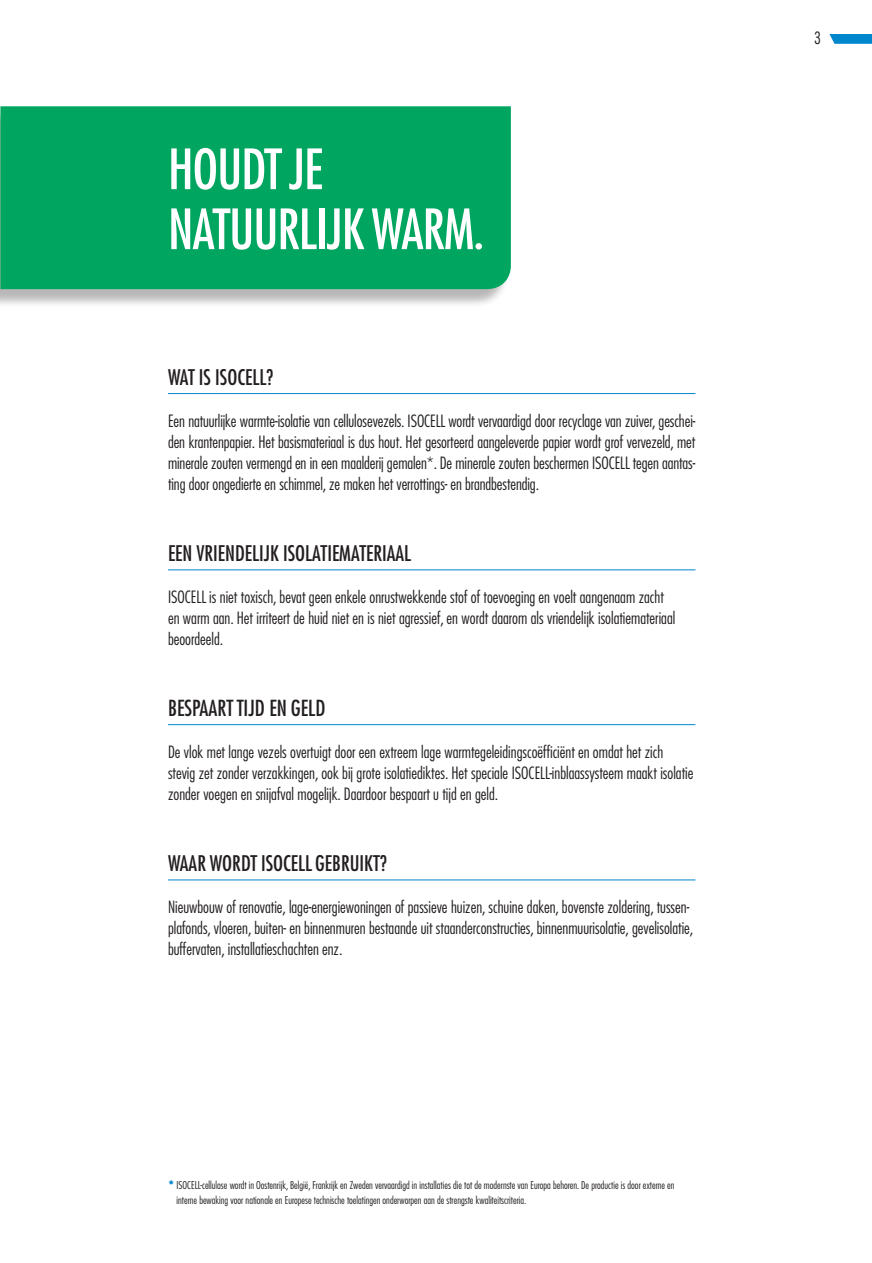
<style>
.page{position:relative;width:872px;height:1263px;background:#fff}
.page>*{position:absolute;margin:0;border:0;box-sizing:border-box;transform-origin:0 0}
.t1{font:500 condensed 54px/60px "Futura LT Pro";letter-spacing:-.02em;color:#fff}
.t2{font:500 condensed 21.6px "Futura LT Pro";color:#231f20}
.t3{font:500 condensed 21px "Futura LT Pro";color:#231f20}
.t4{font:300 condensed 16.5px/21px "Futura LT Pro";color:#231f20}
.t5{font:300 condensed 10.5px/15px "Futura LT Pro";color:#231f20}
.s1{font-family:"Futura";font-weight:800;color:#0086cc}
</style>
<div class="page">
<div style="left:0;top:109px;width:509px;height:199px;background:#231f20;opacity:.32"></div>
<div style="left:0;top:106px;width:511px;height:183px;background:#00a660"></div>
<hr style="left:168px;top:393px;width:527px;height:1px;background:#0086cc">
<hr style="left:168px;top:569px;width:527px;height:1px;background:#0086cc">
<hr style="left:168px;top:724px;width:527px;height:1px;background:#0086cc">
<hr style="left:168px;top:879px;width:527px;height:1px;background:#0086cc">
<svg style="left:829px;top:34px;width:43px;height:10px"></svg>
<h1 class="t1" style="left:168px;top:138px;width:318px">HOUDT JE<br>NATUURLIJK WARM.</h1>
<p class="t3" style="left:168px;top:362px;width:107px">WAT IS ISOCELL?</p>
<p class="t4" style="left:168px;top:410px;width:529px;text-align:justify">Een natuurlijke warmte-isolatie van cellulosevezels. ISOCELL wordt vervaardigd door recyclage van zuiver, geschei&shy;den krantenpapier. Het basismateriaal is dus hout. Het gesorteerd aangeleverde papier wordt grof vervezeld, met minerale zouten vermengd en in een maalderij gemalen*. De minerale zouten beschermen ISOCELL tegen aantas&shy;ting door ongedierte en schimmel, ze maken het verrottings- en brandbestendig.</p>
<p class="t3" style="left:168px;top:539px;width:245px">EEN VRIENDELIJK ISOLATIEMATERIAAL</p>
<p class="t4" style="left:168px;top:587px;width:509px">ISOCELL is niet toxisch, bevat geen enkele onrustwekkende stof of toevoeging en voelt aangenaam zacht en warm aan. Het irriteert de huid niet en is niet agressief, en wordt daarom als vriendelijk isolatiemateriaal beoordeeld.</p>
<h2 class="t2" style="left:168px;top:693px;width:159px">BESPAART TIJD EN GELD</h2>
<p class="t4" style="left:168px;top:741px;width:527px">De vlok met lange vezels overtuigt door een extreem lage warmtegeleidingscoëfficiënt en omdat het zich stevig zet zonder verzakkingen, ook bij grote isolatiediktes. Het speciale ISOCELL-inblaassysteem maakt isolatie zonder voegen en snijafval mogelijk. Daardoor bespaart u tijd en geld.</p>
<p class="t3" style="left:168px;top:849px;width:220px">WAAR WORDT ISOCELL GEBRUIKT?</p>
<p class="t4" style="left:168px;top:897px;width:527px">Nieuwbouw of renovatie, lage-energiewoningen of passieve huizen, schuine daken, bovenste zoldering, tussen&shy;plafonds, vloeren, buiten- en binnenmuren bestaande uit staanderconstructies, binnenmuurisolatie, gevelisolatie, buffervaten, installatieschachten enz.</p>
<p class="t5" style="left:176px;top:1177px;width:499px;text-indent:-9px"><span class="s1">*</span> ISOCELL-cellulose wordt in Oostenrijk, België, Frankrijk en Zweden vervaardigd in installaties die tot de modernste van Europa behoren. De productie is door externe en interne bewaking voor nationale en Europese technische toelatingen onderworpen aan de strengste kwaliteitscriteria.</p>
<p class="t4" style="left:814px;top:27px;width:8px">3</p>
</div>
